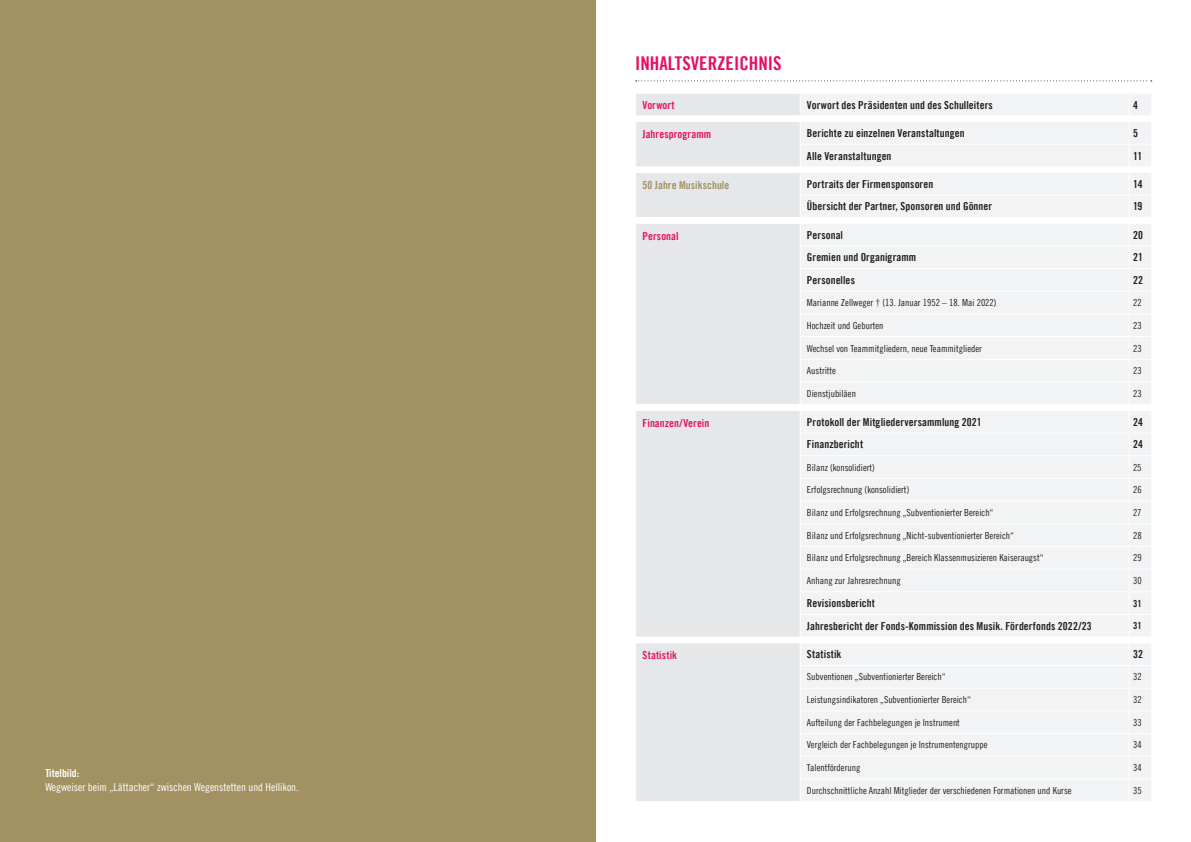
<style>
.page{position:relative;width:1191px;height:842px;background:#fff}
.page>*{position:absolute;margin:0;border:0;box-sizing:border-box;transform-origin:0 0}
.t1{font:19px "Trade Gothic LT Bold Cond Twenty";color:#e50f63}
.t2{font:11px "Trade Gothic LT Bold Cond Twenty";letter-spacing:.005em;color:#231f20}
.t3{font:11px "Trade Gothic LT Cond Eighteen";color:#fff}
.t4{font:11px "Trade Gothic LT Bold Cond Twenty";letter-spacing:.01em;color:#e50f63}
.t5{font:11px "Trade Gothic LT Bold Cond Twenty";letter-spacing:.01em;color:#a29161}
.t6{font:11px "Trade Gothic LT Bold Cond Twenty";color:#fff}
.t7{font:9.7px "Trade Gothic LT Cond Eighteen";color:#231f20}
.t8{font:9.7px "Trade Gothic LT Bold Cond Twenty";color:#231f20}
</style>
<div class="page">
<svg style="left:635px;top:80px;width:516px;height:1px"></svg>
<div style="left:0;top:0;width:595px;height:842px;background:#a29161"></div>
<div style="left:636px;top:94px;width:163px;height:707px;background:#e6e7e9"></div>
<div style="left:800px;top:94px;width:328px;height:707px;background:#f2f3f4"></div>
<svg style="left:636px;top:116px;width:492px;height:107px;fill:#f2f3f4"></svg>
<svg style="left:636px;top:405px;width:492px;height:237px;fill:#f2f3f4"></svg>
<hr style="left:635px;top:115px;width:165px;height:1px;background:#fff">
<hr style="left:800px;top:115px;width:329px;height:1px;background:#fff">
<hr style="left:635px;top:121px;width:165px;height:1px;background:#fff">
<hr style="left:800px;top:121px;width:329px;height:1px;background:#fff">
<hr style="left:799px;top:144px;width:330px;height:1px;background:#fff">
<hr style="left:635px;top:166px;width:165px;height:1px;background:#fff">
<hr style="left:800px;top:166px;width:329px;height:1px;background:#fff">
<hr style="left:635px;top:172px;width:165px;height:1px;background:#fff">
<hr style="left:800px;top:172px;width:329px;height:1px;background:#fff">
<hr style="left:799px;top:195px;width:330px;height:1px;background:#fff">
<hr style="left:635px;top:217px;width:165px;height:1px;background:#fff">
<hr style="left:800px;top:217px;width:329px;height:1px;background:#fff">
<hr style="left:635px;top:223px;width:165px;height:1px;background:#fff">
<hr style="left:800px;top:223px;width:329px;height:1px;background:#fff">
<hr style="left:799px;top:245px;width:330px;height:1px;background:#fff">
<hr style="left:799px;top:268px;width:330px;height:1px;background:#fff">
<hr style="left:799px;top:291px;width:330px;height:1px;background:#fff">
<hr style="left:799px;top:313px;width:330px;height:1px;background:#fff">
<hr style="left:799px;top:336px;width:330px;height:1px;background:#fff">
<hr style="left:799px;top:359px;width:330px;height:1px;background:#fff">
<hr style="left:799px;top:381px;width:330px;height:1px;background:#fff">
<hr style="left:635px;top:404px;width:165px;height:1px;background:#fff">
<hr style="left:800px;top:404px;width:329px;height:1px;background:#fff">
<hr style="left:635px;top:410px;width:165px;height:1px;background:#fff">
<hr style="left:800px;top:410px;width:329px;height:1px;background:#fff">
<hr style="left:799px;top:432px;width:330px;height:1px;background:#fff">
<hr style="left:799px;top:455px;width:330px;height:1px;background:#fff">
<hr style="left:799px;top:478px;width:330px;height:1px;background:#fff">
<hr style="left:799px;top:501px;width:330px;height:1px;background:#fff">
<hr style="left:799px;top:523px;width:330px;height:1px;background:#fff">
<hr style="left:799px;top:546px;width:330px;height:1px;background:#fff">
<hr style="left:799px;top:569px;width:330px;height:1px;background:#fff">
<hr style="left:799px;top:591px;width:330px;height:1px;background:#fff">
<hr style="left:799px;top:614px;width:330px;height:1px;background:#fff">
<hr style="left:635px;top:637px;width:165px;height:1px;background:#fff">
<hr style="left:800px;top:637px;width:329px;height:1px;background:#fff">
<hr style="left:635px;top:642px;width:165px;height:1px;background:#fff">
<hr style="left:800px;top:642px;width:329px;height:1px;background:#fff">
<hr style="left:799px;top:665px;width:330px;height:1px;background:#fff">
<hr style="left:799px;top:688px;width:330px;height:1px;background:#fff">
<hr style="left:799px;top:710px;width:330px;height:1px;background:#fff">
<hr style="left:799px;top:733px;width:330px;height:1px;background:#fff">
<hr style="left:799px;top:756px;width:330px;height:1px;background:#fff">
<hr style="left:799px;top:778px;width:330px;height:1px;background:#fff">
<svg style="left:799px;top:94px;width:1px;height:707px"></svg>
<div style="left:1128px;top:94px;width:24px;height:707px;background:#f2f3f4"></div>
<p class="t6" style="left:45px;top:766px;width:35px">Titelbild:</p>
<p class="t3" style="left:45px;top:780px;width:255px">Wegweiser beim „Lättacher“ zwischen Wegenstetten und Hellikon.</p>
<h1 class="t1" style="left:635px;top:52px;width:148px">INHALTSVERZEICHNIS</h1>
<p class="t4" style="left:642px;top:98px;width:34px">Vorwort</p>
<p class="t2" style="left:807px;top:98px;width:187px">Vorwort des Präsidenten und des Schulleiters</p>
<p class="t2" style="left:1133px;top:98px;width:6px">4</p>
<p class="t4" style="left:642px;top:127px;width:70px">Jahresprogramm</p>
<p class="t2" style="left:807px;top:126px;width:159px">Berichte zu einzelnen Veranstaltungen</p>
<p class="t2" style="left:1133px;top:126px;width:6px">5</p>
<p class="t2" style="left:807px;top:149px;width:86px">Alle Veranstaltungen</p>
<p class="t2" style="left:1133px;top:149px;width:11px">11</p>
<p class="t5" style="left:642px;top:178px;width:88px">50 Jahre Musikschule</p>
<p class="t2" style="left:807px;top:177px;width:128px">Portraits der Firmensponsoren</p>
<p class="t2" style="left:1133px;top:177px;width:11px">14</p>
<p class="t2" style="left:807px;top:200px;width:187px">Übersicht der Partner, Sponsoren und Gönner</p>
<p class="t2" style="left:1133px;top:200px;width:11px">19</p>
<p class="t4" style="left:642px;top:229px;width:38px">Personal</p>
<p class="t2" style="left:807px;top:228px;width:38px">Personal</p>
<p class="t2" style="left:1133px;top:228px;width:11px">20</p>
<p class="t2" style="left:807px;top:251px;width:111px">Gremien und Organigramm</p>
<p class="t2" style="left:1133px;top:251px;width:11px">21</p>
<p class="t2" style="left:807px;top:273px;width:49px">Personelles</p>
<p class="t2" style="left:1133px;top:273px;width:11px">22</p>
<p class="t7" style="left:807px;top:297px;width:191px">Marianne Zellweger † (13. Januar 1952 – 18. Mai 2022)</p>
<p class="t7" style="left:1133px;top:297px;width:10px">22</p>
<p class="t7" style="left:807px;top:320px;width:78px">Hochzeit und Geburten</p>
<p class="t7" style="left:1133px;top:320px;width:10px">23</p>
<p class="t7" style="left:807px;top:342px;width:176px">Wechsel von Teammitgliedern, neue Teammitglieder</p>
<p class="t7" style="left:1133px;top:342px;width:10px">23</p>
<p class="t7" style="left:807px;top:365px;width:31px">Austritte</p>
<p class="t7" style="left:1133px;top:365px;width:10px">23</p>
<p class="t7" style="left:807px;top:388px;width:51px">Dienstjubiläen</p>
<p class="t7" style="left:1133px;top:388px;width:10px">23</p>
<p class="t4" style="left:642px;top:416px;width:68px">Finanzen/Verein</p>
<p class="t2" style="left:807px;top:415px;width:176px">Protokoll der Mitgliederversammlung 2021</p>
<p class="t2" style="left:1133px;top:415px;width:11px">24</p>
<p class="t2" style="left:807px;top:438px;width:58px">Finanzbericht</p>
<p class="t2" style="left:1133px;top:438px;width:11px">24</p>
<p class="t7" style="left:807px;top:461px;width:69px">Bilanz (konsolidiert)</p>
<p class="t7" style="left:1133px;top:461px;width:10px">25</p>
<p class="t7" style="left:807px;top:484px;width:104px">Erfolgsrechnung (konsolidiert)</p>
<p class="t7" style="left:1133px;top:484px;width:10px">26</p>
<p class="t7" style="left:807px;top:507px;width:188px">Bilanz und Erfolgsrechnung „Subventionierter Bereich“</p>
<p class="t7" style="left:1133px;top:507px;width:10px">27</p>
<p class="t7" style="left:807px;top:529px;width:208px">Bilanz und Erfolgsrechnung „Nicht-subventionierter Bereich“</p>
<p class="t7" style="left:1133px;top:529px;width:10px">28</p>
<p class="t7" style="left:807px;top:552px;width:238px">Bilanz und Erfolgsrechnung „Bereich Klassenmusizieren Kaiseraugst“</p>
<p class="t7" style="left:1133px;top:552px;width:10px">29</p>
<p class="t7" style="left:807px;top:575px;width:95px">Anhang zur Jahresrechnung</p>
<p class="t7" style="left:1133px;top:575px;width:10px">30</p>
<p class="t2" style="left:807px;top:596px;width:70px">Revisionsbericht</p>
<p class="t8" style="left:1133px;top:597px;width:10px">31</p>
<p class="t2" style="left:807px;top:619px;width:286px">Jahresbericht der Fonds-Kommission des Musik. Förderfonds 2022/23</p>
<p class="t8" style="left:1133px;top:620px;width:10px">31</p>
<p class="t4" style="left:642px;top:649px;width:36px">Statistik</p>
<p class="t2" style="left:807px;top:647px;width:36px">Statistik</p>
<p class="t2" style="left:1133px;top:647px;width:11px">32</p>
<p class="t7" style="left:807px;top:671px;width:140px">Subventionen „Subventionierter Bereich“</p>
<p class="t7" style="left:1133px;top:671px;width:10px">32</p>
<p class="t7" style="left:807px;top:694px;width:165px">Leistungsindikatoren „Subventionierter Bereich“</p>
<p class="t7" style="left:1133px;top:694px;width:10px">32</p>
<p class="t7" style="left:807px;top:716px;width:154px">Aufteilung der Fachbelegungen je Instrument</p>
<p class="t7" style="left:1133px;top:716px;width:10px">33</p>
<p class="t7" style="left:807px;top:739px;width:182px">Vergleich der Fachbelegungen je Instrumentengruppe</p>
<p class="t7" style="left:1133px;top:739px;width:10px">34</p>
<p class="t7" style="left:807px;top:762px;width:55px">Talentförderung</p>
<p class="t7" style="left:1133px;top:762px;width:10px">34</p>
<p class="t7" style="left:807px;top:784px;width:266px">Durchschnittliche Anzahl Mitglieder der verschiedenen Formationen und Kurse</p>
<p class="t7" style="left:1133px;top:784px;width:10px">35</p>
</div>
